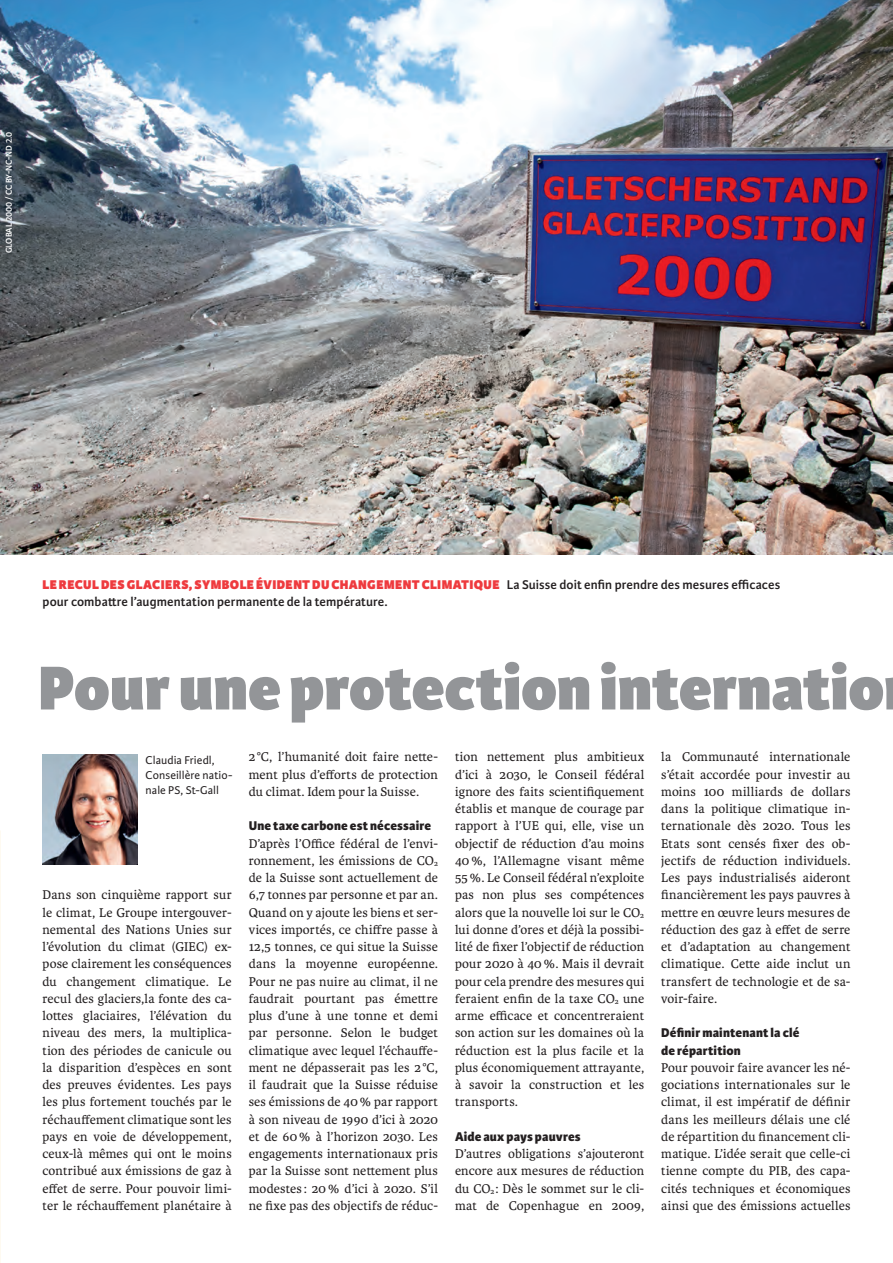
<style>
.page{position:relative;width:893px;height:1263px;background:#fff}
.page>*{position:absolute;margin:0;border:0;box-sizing:border-box;transform-origin:0 0}
.t1{font:800 66px "Karmina Sans";color:#939598}
.t2{font:13.5px/17.2px "Karmina";letter-spacing:.01em;color:#231f20;text-align:justify}
.t3{font:600 13.5px/17.2px "Karmina Sans";letter-spacing:.01em;color:#231f20}
.t4{font:800 13.5px/17.2px "Karmina Sans";letter-spacing:.01em;color:#231f20}
.t5{font:12px/15px "Karmina Sans";letter-spacing:.01em;color:#231f20}
.t6{font:600 9px "Karmina Sans";color:#fff}
.s1{font-weight:800;color:#ee3a3e}
.s2{font-size:7.8px}
</style>
<div class="page">
<img style="left:43px;top:755px;width:94px;height:110px">
<img style="left:0;top:0;width:893px;height:554px">
<p class="t6" style="left:4px;top:253px;width:123px;rotate:-90deg">GLOBAL 2000 / CC BY-NC-ND 2.0</p>
<p class="t3" style="left:43px;top:576px;width:739px"><span class="s1">LE RECUL DES GLACIERS, SYMBOLE ÉVIDENT DU CHANGEMENT CLIMATIQUE</span> La Suisse doit enfin prendre des mesures efficaces pour combattre l’augmentation permanente de la température.</p>
<h1 class="t1" style="left:38px;top:649px;width:848px">Pour une protection internatio</h1>
<p class="t5" style="left:146px;top:753px;width:88px">Claudia Friedl,<br>Conseillère natio&shy;nale PS, St-Gall</p>
<p class="t2" style="left:661px;top:748px;width:191px">la Communauté internationale s’était accordée pour investir au moins 100 milliards de dollars dans la politique climatique in&shy;ternationale dès 2020. Tous les Etats sont censés fixer des ob&shy;jectifs de réduction individuels.<br>Les pays industrialisés aideront financièrement les pays pauvres à mettre en œuvre leurs mesures de réduction des gaz à effet de serre et d’adaptation au changement climatique. Cette aide inclut un transfert de technologie et de sa&shy;voir-faire.</p>
<p class="t4" style="left:661px;top:1025px;width:140px">Définir maintenant la clé de répartition</p>
<p class="t2" style="left:661px;top:1059px;width:191px">Pour pouvoir faire avancer les né&shy;gociations internationales sur le climat, il est impératif de définir dans les meilleurs délais une clé de répartition du financement cli&shy;matique. L’idée serait que celle-ci tienne compte du PIB, des capa&shy;cités techniques et économiques ainsi que des émissions actuelles</p>
<p class="t2" style="left:249px;top:748px;width:191px">2 °C, l’humanité doit faire nette&shy;ment plus d’efforts de protection du climat. Idem pour la Suisse.</p>
<p class="t4" style="left:249px;top:818px;width:184px">Une taxe carbone est nécessaire</p>
<p class="t2" style="left:249px;top:835px;width:191px">D’après l’Office fédéral de l’envi&shy;ronnement, les émissions de CO<span class="s2">2 </span>de la Suisse sont actuellement de 6,7 tonnes par personne et par an.<br>Quand on y ajoute les biens et ser&shy;vices importés, ce chiffre passe à 12,5 tonnes, ce qui situe la Suisse dans la moyenne européenne.<br>Pour ne pas nuire au climat, il ne faudrait pourtant pas émettre plus d’une à une tonne et demi par personne. Selon le budget climatique avec lequel l’échauffe&shy;ment ne dépasserait pas les 2°C, il faudrait que la Suisse réduise ses émissions de 40% par rapport à son niveau de 1990 d’ici à 2020 et de 60% à l’horizon 2030. Les engagements internationaux pris par la Suisse sont nettement plus modestes : 20% d’ici à 2020. S’il ne fixe pas des objectifs de réduc-</p>
<p class="t2" style="left:455px;top:749px;width:191px">tion nettement plus ambitieux d’ici à 2030, le Conseil fédéral ignore des faits scientifiquement établis et manque de courage par rapport à l’UE qui, elle, vise un objectif de réduction d’au moins 40%, l’Allemagne visant même 55%. Le Conseil fédéral n’exploite pas non plus ses compétences alors que la nouvelle loi sur le CO<span class="s2">2 </span>lui donne d’ores et déjà la possibi&shy;lité de fixer l’objectif de réduction pour 2020 à 40%. Mais il devrait pour cela prendre des mesures qui feraient enfin de la taxe CO<span class="s2">2</span> une arme efficace et concentreraient son action sur les domaines où la réduction est la plus facile et la plus économiquement attrayante, à savoir la construction et les transports.</p>
<p class="t4" style="left:455px;top:1128px;width:127px">Aide aux pays pauvres</p>
<p class="t2" style="left:455px;top:1145px;width:191px">D’autres obligations s’ajouteront encore aux mesures de réduction du CO<sub>2</sub> : Dès le sommet sur le cli&shy;mat de Copenhague en 2009,</p>
<p class="t2" style="left:43px;top:886px;width:191px">Dans son cinquième rapport sur le climat, Le Groupe intergouver&shy;nemental des Nations Unies sur l’évolution du climat (GIEC) ex&shy;pose clairement les conséquences du changement climatique. Le recul des glaciers,la fonte des ca&shy;lottes glaciaires, l’élévation du niveau des mers, la multiplica&shy;tion des périodes de canicule ou la disparition d’espèces en sont des preuves évidentes. Les pays les plus fortement touchés par le réchauffement climatique sont les pays en voie de développement, ceux-là mêmes qui ont le moins contribué aux émissions de gaz à effet de serre. Pour pouvoir limi&shy;ter le réchauffement planétaire à</p>
</div>
